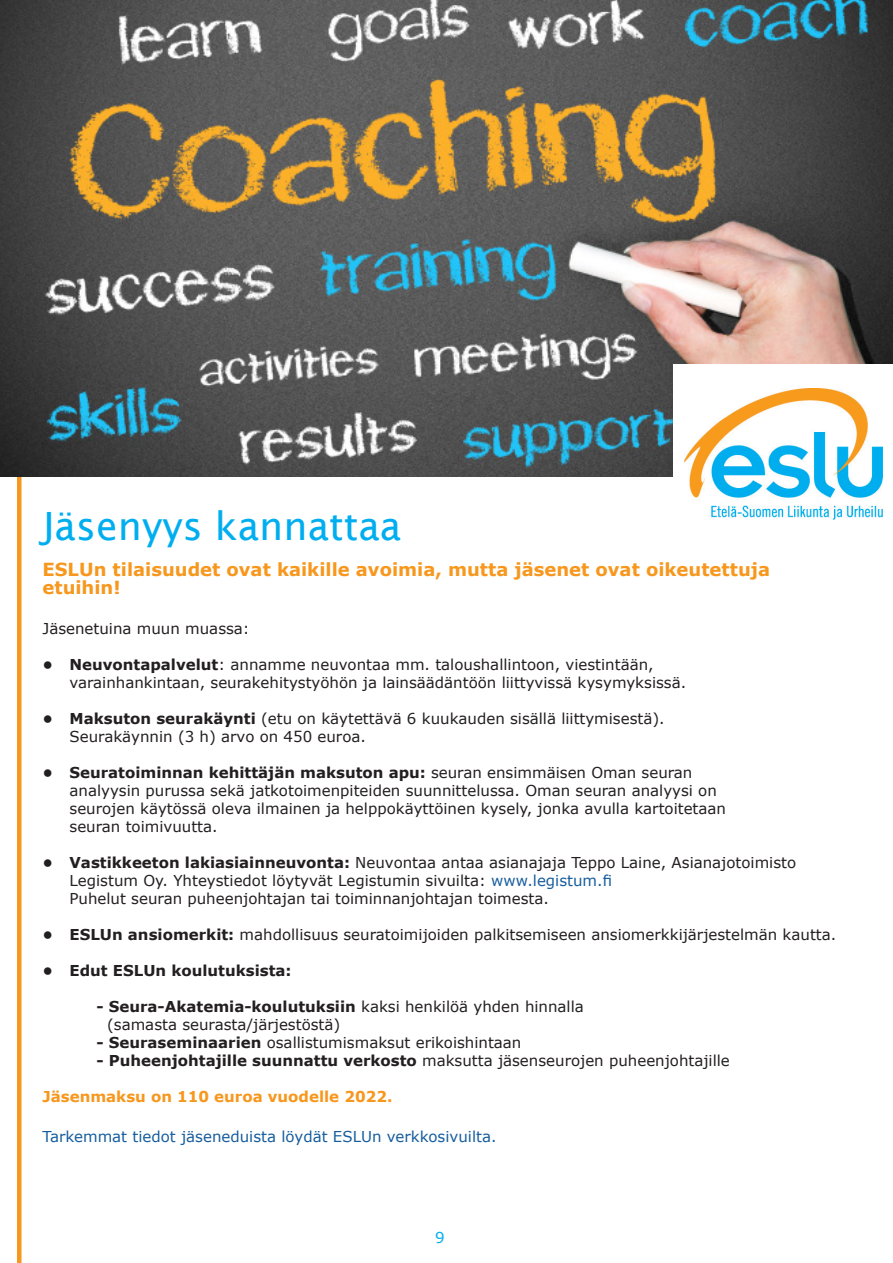
<style>
.page{position:relative;width:893px;height:1263px;background:#fff}
.page>*{position:absolute;margin:0;border:0;box-sizing:border-box;transform-origin:0 0}
.Otsikko1{font:39px "Lucida Sans";color:#00aeef}
.Otsikko2{font:700 18px/18px "Verdana";color:#f7971d}
.t1{font:15px/18px "Verdana";color:#231f20}
.t2{font:15px "Verdana";color:#175d9e}
.t3{font:700 15px "Verdana";color:#f7971d}
.t4{font:700 15px "Verdana";color:#231f20}
.t5{font:15px "Verdana";color:#00aeef}
.s1{font-weight:700}
.s2{color:#175d9e}
</style>
<div class="page">
<div style="left:17px;top:0;width:5px;height:1263px;background:#f7971d"></div>
<img style="left:0;top:0;width:893px;height:476px">
<div style="left:673px;top:365px;width:220px;height:157px;background:#fff"></div>
<img style="left:685px;top:389px;width:197px;height:130px">
<p class="Otsikko1" style="left:43px;top:504px;width:360px">Jäsenyys kannattaa</p>
<p class="Otsikko2" style="left:43px;top:560px;width:729px">ESLUn tilaisuudet ovat kaikille avoimia, mutta jäsenet ovat oikeutettuja etuihin!</p>
<p class="t1" style="left:43px;top:620px;width:209px">Jäsenetuina muun muassa:</p>
<p class="t1" style="left:70px;top:656px;width:618px;text-indent:-27px"><span class="s1">• Neuvontapalvelut</span>: annamme neuvontaa mm. taloushallintoon, viestintään, varainhankintaan, seurakehitystyöhön ja lainsäädäntöön liittyvissä kysymyksissä.</p>
<p class="t1" style="left:70px;top:710px;width:597px;text-indent:-27px"><span class="s1">• Maksuton seurakäynti</span> (etu on käytettävä 6 kuukauden sisällä liittymisestä).<br>Seurakäynnin (3 h) arvo on 450 euroa.</p>
<p class="t1" style="left:70px;top:764px;width:658px;text-indent:-27px"><span class="s1">• Seuratoiminnan kehittäjän maksuton apu:</span> seuran ensimmäisen Oman seuran analyysin purussa sekä jatkotoimenpiteiden suunnittelussa. Oman seuran analyysi on seurojen käytössä oleva ilmainen ja helppokäyttöinen kysely, jonka avulla kartoitetaan seuran toimivuutta.</p>
<p class="t1" style="left:70px;top:854px;width:728px;text-indent:-27px"><span class="s1">• Vastikkeeton lakiasiainneuvonta:</span> Neuvontaa antaa asianajaja Teppo Laine, Asianajotoimisto<br>Legistum Oy. Yhteystiedot löytyvät Legistumin sivuilta: <span class="s2">www.legistum.fi<br></span>Puhelut seuran puheenjohtajan tai toiminnanjohtajan toimesta.</p>
<p class="t1" style="left:43px;top:926px;width:795px"><span class="s1">• ESLUn ansiomerkit:</span> mahdollisuus seuratoimijoiden palkitsemiseen ansiomerkkijärjestelmän kautta.</p>
<p class="t4" style="left:43px;top:960px;width:251px">• Edut ESLUn koulutuksista:</p>
<p class="t1" style="left:107px;top:998px;width:478px;text-indent:-11px"><span class="s1">- Seura-Akatemia-koulutuksiin</span> kaksi henkilöä yhden hinnalla (samasta seurasta/järjestöstä)</p>
<p class="t1" style="left:97px;top:1034px;width:426px"><span class="s1">- Seuraseminaarien</span> osallistumismaksut erikoishintaan</p>
<p class="t1" style="left:97px;top:1052px;width:635px"><span class="s1">- Puheenjohtajille suunnattu verkosto</span> maksutta jäsenseurojen puheenjohtajille</p>
<p class="t3" style="left:43px;top:1086px;width:351px">Jäsenmaksu on 110 euroa vuodelle 2022.</p>
<p class="t2" style="left:43px;top:1126px;width:455px">Tarkemmat tiedot jäseneduista löydät ESLUn verkkosivuilta.</p>
<p class="t5" style="left:435px;top:1227px;width:11px">9</p>
</div>
